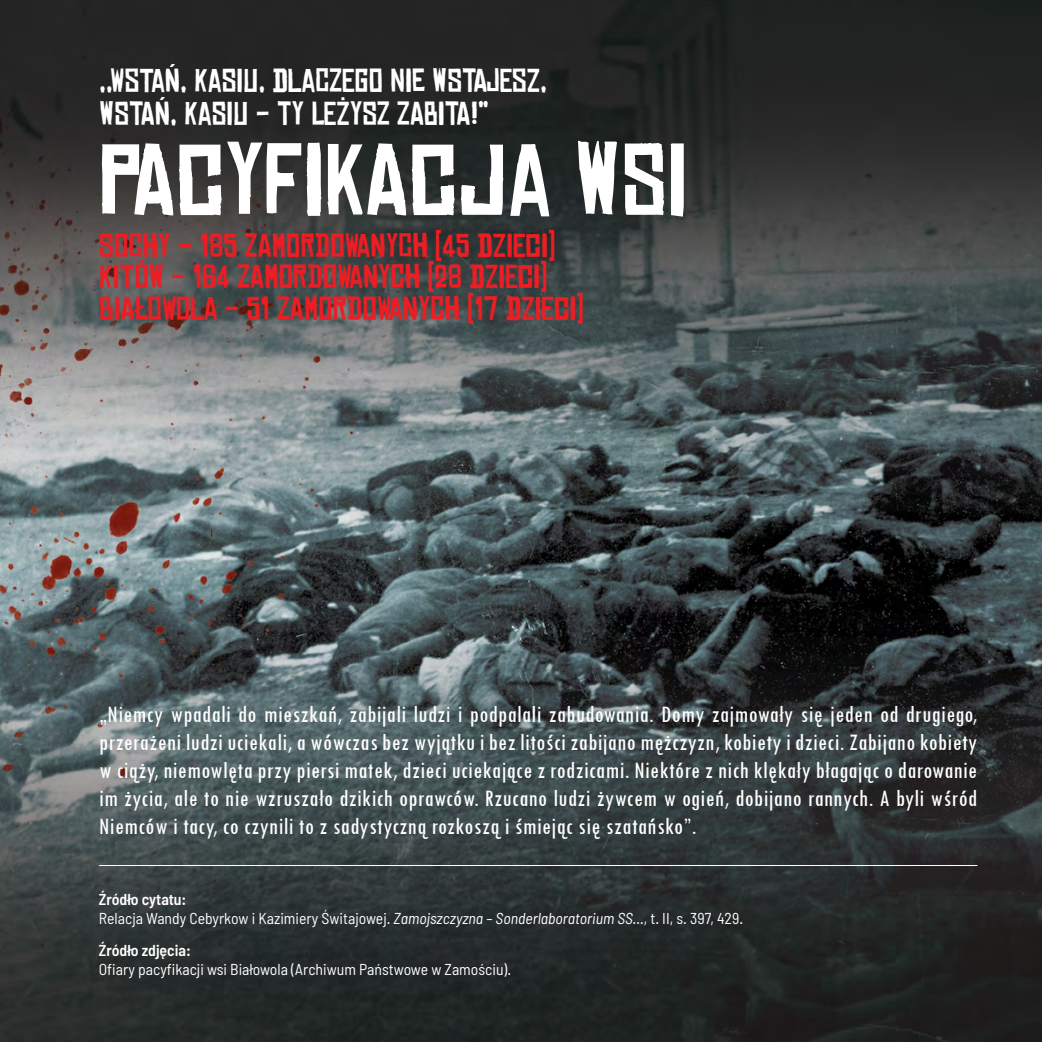
<style>
.page{position:relative;width:1042px;height:1042px;background:#fff}
.page>*{position:absolute;margin:0;border:0;box-sizing:border-box;transform-origin:0 0}
.t1{font:98px "Chinese Rocks Rg";color:#fff}
.t2{font:31.5px/31.5px "Chinese Rocks Rg";color:#ed1d24}
.t3{font:31.5px/33.2px "Chinese Rocks Rg";color:#fff}
.t4{font:condensed 24.5px/28px "Tw Cen";letter-spacing:.02em;color:#fff;text-align:justify}
.t5{font:semi-condensed 15.75px/19.2px "Barlow";color:#fff}
.t6{font:600 semi-condensed 15.75px "Barlow";color:#fff}
.s1{font-weight:600}
.s2{font-style:italic}
</style>
<div class="page">
<img style="left:0;top:0;width:1042px;height:1042px">
<hr style="left:99px;top:865px;width:878px;height:1px;background:#fff">
<p class="t3" style="left:99px;top:64px;width:449px">„WSTAŃ, KASIU, DLACZEGO NIE WSTAJESZ,<br>WSTAŃ, KASIU - TY LEŻYSZ ZABITA!”</p>
<h1 class="t1" style="left:99px;top:128px;width:591px">PACYFIKACJA WSI</h1>
<p class="t2" style="left:99px;top:230px;width:487px">SOCHY - 185 ZAMORDOWANYCH (45 DZIECI)<br>KITÓW - 164 ZAMORDOWANYCH (28 DZIECI)<br>BIAŁOWOLA - 51 ZAMORDOWANYCH (17 DZIECI)</p>
<p class="t4" style="left:99px;top:699px;width:879px">„Niemcy wpadali do mieszkań, zabijali ludzi i podpalali zabudowania. Domy zajmowały się jeden od drugiego, przerażeni ludzi uciekali, a wówczas bez wyjątku i bez litości zabijano mężczyzn, kobiety i dzieci. Zabijano kobiety w ciąży, niemowlęta przy piersi matek, dzieci uciekające z rodzicami. Niektóre z nich klękały błagając o darowanie im życia, ale to nie wzruszało dzikich oprawców. Rzucano ludzi żywcem w ogień, dobijano rannych. A byli wśród Niemców i tacy, co czynili to z sadystyczną rozkoszą i śmiejąc się szatańsko”.</p>
<p class="t5" style="left:99px;top:889px;width:646px"><span class="s1">Źródło cytatu:<br></span>Relacja Wandy Cebyrkow i Kazimiery Świtajowej. <span class="s2">Zamojszczyzna – Sonderlaboratorium SS…</span>, t. II, s. 397, 429.</p>
<p class="t6" style="left:99px;top:940px;width:93px">Źródło zdjęcia:</p>
<p class="t5" style="left:99px;top:959px;width:414px">Ofiary pacyfikacji wsi Białowola (Archiwum Państwowe w Zamościu).</p>
</div>
